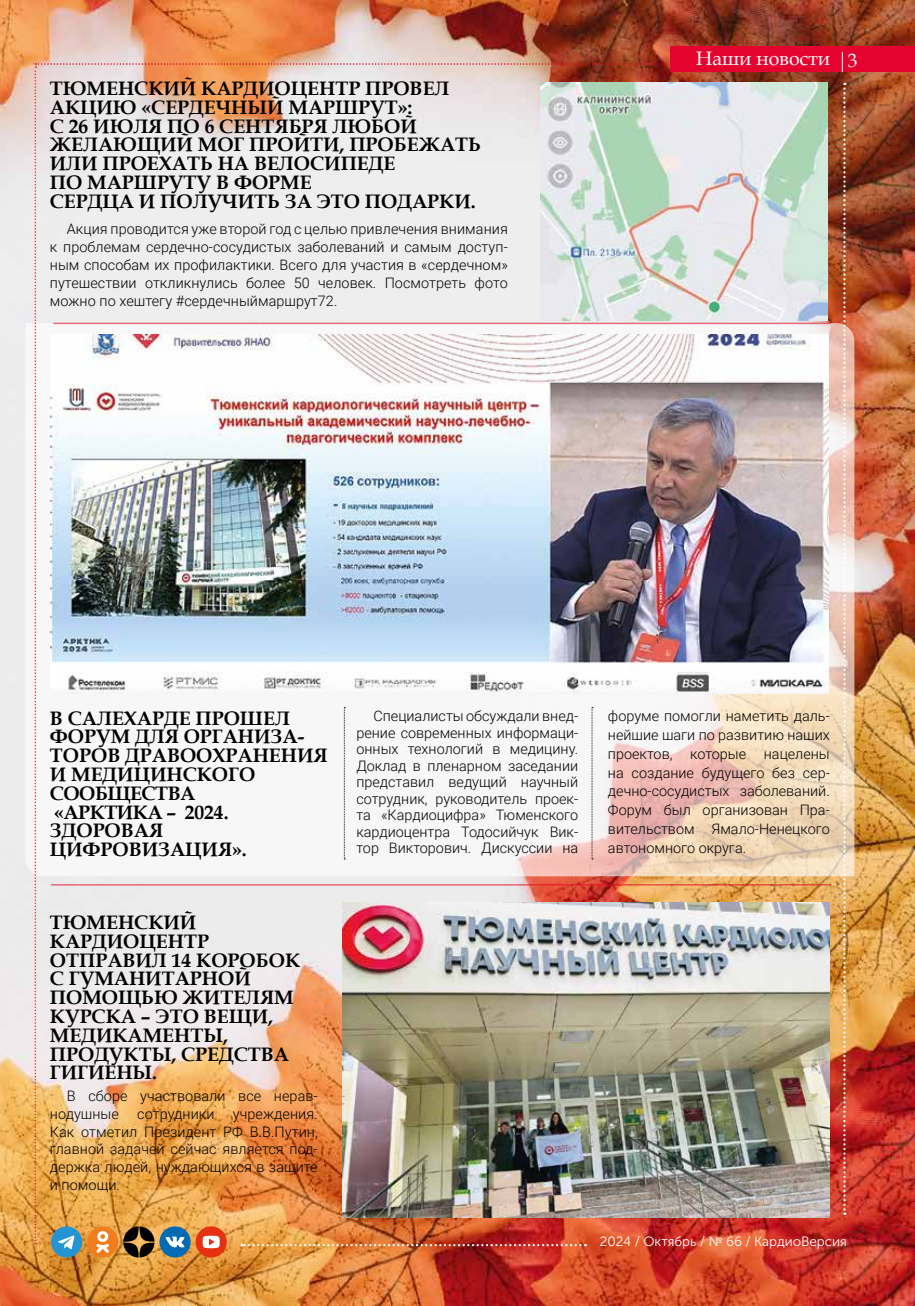
<style>
.page{position:relative;width:915px;height:1306px;background:#fff}
.page>*{position:absolute;margin:0;border:0;box-sizing:border-box;transform-origin:0 0}
.t1{font:700 19.5px/18.8px "Book Antiqua";color:#000}
.t2{font:19.5px "Book Antiqua";color:#fff}
.t3{font:300 14.4px/16.5px "Roboto";color:#000;text-align:justify}
.t4{font:13.5px "Museo Sans Cyrl 300";color:#fff}
.s1{color:#fdfdfd}
</style>
<div class="page">
<img style="left:0;top:0;width:914px;height:1305px">
<svg style="left:26px;top:323px;width:828px;height:553px"></svg>
<img style="left:666px;top:335px;width:162px;height:358px">
<div style="left:670px;top:47px;width:244px;height:25px;background:#e4032e"></div>
<svg style="left:841px;top:52px;width:1px;height:20px"></svg>
<hr style="left:53px;top:322px;width:777px;height:2px;background:#df0923">
<hr style="left:51px;top:884px;width:779px;height:1px;background:#df0923">
<img style="left:666px;top:83px;width:160px;height:237px">
<img style="left:666px;top:902px;width:163px;height:315px">
<img style="left:843px;top:83px;width:2px;height:1131px">
<img style="left:35px;top:63px;width:631px;height:1194px">
<h1 class="t1" style="left:50px;top:79px;width:432px">ТЮМЕНСКИЙ КАРДИОЦЕНТР ПРОВЕЛ<br>АКЦИЮ «СЕРДЕЧНЫЙ МАРШРУТ»:<br>С 26 ИЮЛЯ ПО 6 СЕНТЯБРЯ ЛЮБОЙ<br>ЖЕЛАЮЩИЙ МОГ ПРОЙТИ, ПРОБЕЖАТЬ<br>ИЛИ ПРОЕХАТЬ НА ВЕЛОСИПЕДЕ<br>ПО МАРШРУТУ В ФОРМЕ<br>СЕРДЦА И ПОЛУЧИТЬ ЗА ЭТО ПОДАРКИ.</h1>
<p class="t3" style="left:50px;top:219px;width:459px;line-height:18px;text-indent:17px">Акция проводится уже второй год с целью привлечения внимания к проблемам сердечно-сосудистых заболеваний и самым доступ&shy;ным способам их профилактики. Всего для участия в «сердечном» путешествии откликнулись более 50 человек. Посмотреть фото можно по хештегу #сердечныймаршрут72.</p>
<h1 class="t2" style="left:696px;top:45px;width:163px">Наши новости <span class="s1">3</span></h1>
<h1 class="t1" style="left:50px;top:708px;width:279px">В САЛЕХАРДЕ ПРОШЕЛ<br>ФОРУМ ДЛЯ ОРГАНИЗА-<br>ТОРОВ ДРАВООХРАНЕНИЯ<br>И МЕДИЦИНСКОГО<br>СООБЩЕСТВА<br>«АРКТИКА – 2024.<br>ЗДОРОВАЯ<br>ЦИФРОВИЗАЦИЯ».</h1>
<p class="t3" style="left:356px;top:707px;width:223px;text-indent:17px">Специалисты обсуждали внед&shy;рение современных информаци&shy;онных технологий в медицину.<br>Доклад в пленарном заседании представил ведущий научный сотрудник, руководитель проек&shy;та «Кардиоцифра» Тюменского кардиоцентра Тодосийчук Вик&shy;тор Викторович. Дискуссии на</p>
<p class="t3" style="left:607px;top:706px;width:223px;line-height:18.8px">форуме помогли наметить даль&shy;нейшие шаги по развитию наших проектов, которые нацелены на создание будущего без сер&shy;дечно-сосудистых заболеваний.<br>Форум был организован Пра&shy;вительством Ямало-Ненецкого автономного округа.</p>
<h1 class="t1" style="left:50px;top:913px;width:252px">ТЮМЕНСКИЙ<br>КАРДИОЦЕНТР<br>ОТПРАВИЛ 14 КОРОБОК<br>С ГУМАНИТАРНОЙ<br>ПОМОЩЬЮ ЖИТЕЛЯМ<br>КУРСКА – ЭТО ВЕЩИ,<br>МЕДИКАМЕНТЫ,<br>ПРОДУКТЫ, СРЕДСТВА<br>ГИГИЕНЫ.</h1>
<p class="t3" style="left:50px;top:1086px;width:269px;line-height:17.7px;text-indent:17px">В сборе участвовали все нерав&shy;нодушные</p>
<p class="t3" style="left:50px;top:1104px;width:269px;line-height:17.7px;text-indent:183px">учреждения.<br>Как отметил Президент РФ В.В.Путин, главной задачей сейчас является под&shy;держка людей, нуждающихся в защите и помощи.</p>
<p class="t3" style="left:137px;top:1104px;width:79px">сотрудники</p>
<p class="t4" style="left:599px;top:1233px;width:248px">2024 / Октябрь / № 66 / КардиоВерсия</p>
</div>
